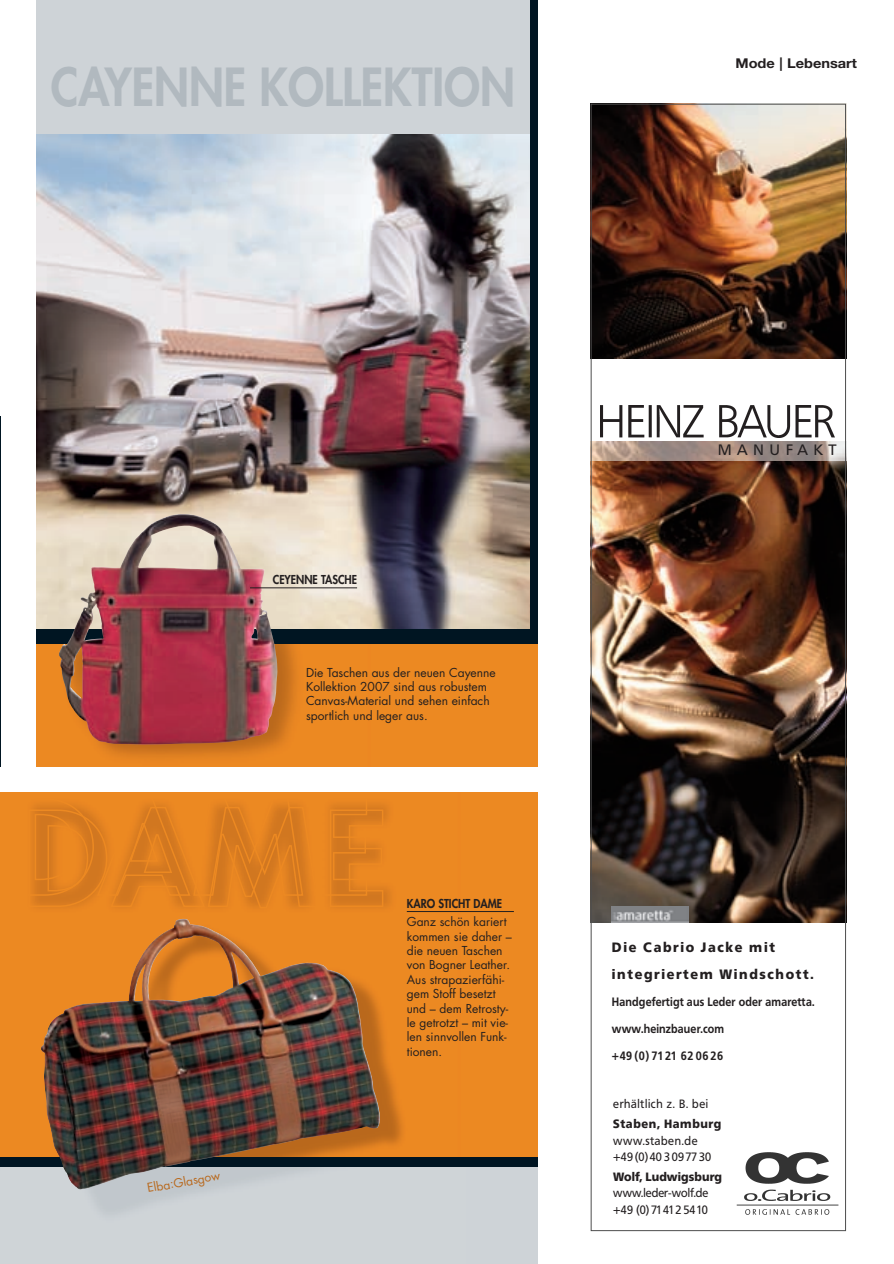
<style>
.page{position:relative;width:894px;height:1264px;background:#fff}
.page>*{position:absolute;margin:0;border:0;box-sizing:border-box;transform-origin:0 0}
.t1{font:800 51px "Futura";color:#b1b9bf;scale:.9 1}
.t2{font:15px "Frutiger BQ Roman+KSJDOO";letter-spacing:.37em;color:#231f20}
.t3{font:13.5px/27px "Frutiger BQ Black+NCSSVR";letter-spacing:.125em;color:#231f20;scale:.95 1}
.t4{font:700 13.5px "Helvetica Neue LT";color:#231f20;scale:1.08 1}
.t5{font:12px/14.4px "Futura";color:#231f20}
.t6{font:12px "Frutiger BQ Bold+ZNSSFL";letter-spacing:.015em;color:#231f20;scale:.9 1}
.t7{font:12px/16.5px "Frutiger BQ Roman+KSJDOO";letter-spacing:.05em;color:#231f20;scale:.94 1}
.t8{font:12px/16.5px "Frutiger BQ Roman+KSJDOO";letter-spacing:.005em;color:#231f20;scale:.94 1}
.t9{font:800 12px "Futura";color:#231f20;scale:.9 1}
.t10{font:12px "Frutiger BQ Bold+ZNSSFL";letter-spacing:.05em;color:#231f20;scale:.9 1}
.t11{font:12px "Frutiger BQ Black+NCSSVR";letter-spacing:.005em;color:#231f20;scale:.94 1}
.t12{font:12px "Frutiger BQ Black+NCSSVR";letter-spacing:.05em;color:#231f20;scale:.94 1}
.t13{font:12px "Futura";color:#b8681c}
</style>
<div class="page">
<img style="left:0;top:0;width:847px;height:1263px">
<h1 class="t1" style="left:51px;top:63px;width:517px">CAYENNE KOLLEKTION</h1>
<p class="t4" style="left:735px;top:59px;width:114px">Mode | Lebensart</p>
<p class="t9" style="left:273px;top:573px;width:95px">CEYENNE TASCHE</p>
<p class="t5" style="left:306px;top:666px;width:191px">Die Taschen aus der neuen Cayenne<br>Kollektion 2007 sind aus robustem<br>Canvas-Material und sehen einfach sportlich und leger aus.</p>
<p class="t13" style="left:146px;top:1182px;width:75px;rotate:-10deg">Elba:Glasgow</p>
<p class="t9" style="left:407px;top:897px;width:107px">KARO STICHT DAME</p>
<p class="t5" style="left:407px;top:915px;width:107px">Ganz schön kariert kommen sie daher – die neuen Taschen von Bogner Leather.<br>Aus strapazierfähi&shy;gem Stoff besetzt und – dem Retrosty&shy;le getrotzt – mit vie&shy;len sinnvollen Funk&shy;tionen.</p>
<p class="t2" style="left:718px;top:441px;width:120px">MANUFAKT</p>
<p class="t3" style="left:612px;top:934px;width:214px">Die Cabrio Jacke mit integriertem Windschott.</p>
<p class="t6" style="left:612px;top:996px;width:227px">Handgefertigt aus Leder oder amaretta.</p>
<p class="t6" style="left:612px;top:1023px;width:126px">www.heinzbauer.com</p>
<p class="t10" style="left:612px;top:1050px;width:125px">+49 (0) 7121 62 06 26</p>
<p class="t7" style="left:613px;top:1095px;width:102px">erhältlich z. B. bei</p>
<p class="t12" style="left:613px;top:1118px;width:116px">Staben, Hamburg</p>
<p class="t7" style="left:613px;top:1132px;width:106px">www.staben.de +49 (0) 40 3 0977 30</p>
<p class="t11" style="left:613px;top:1171px;width:117px">Wolf, Ludwigsburg</p>
<p class="t8" style="left:613px;top:1184px;width:103px">www.leder-wolf.de +49 (0) 71412 5410</p>
</div>
